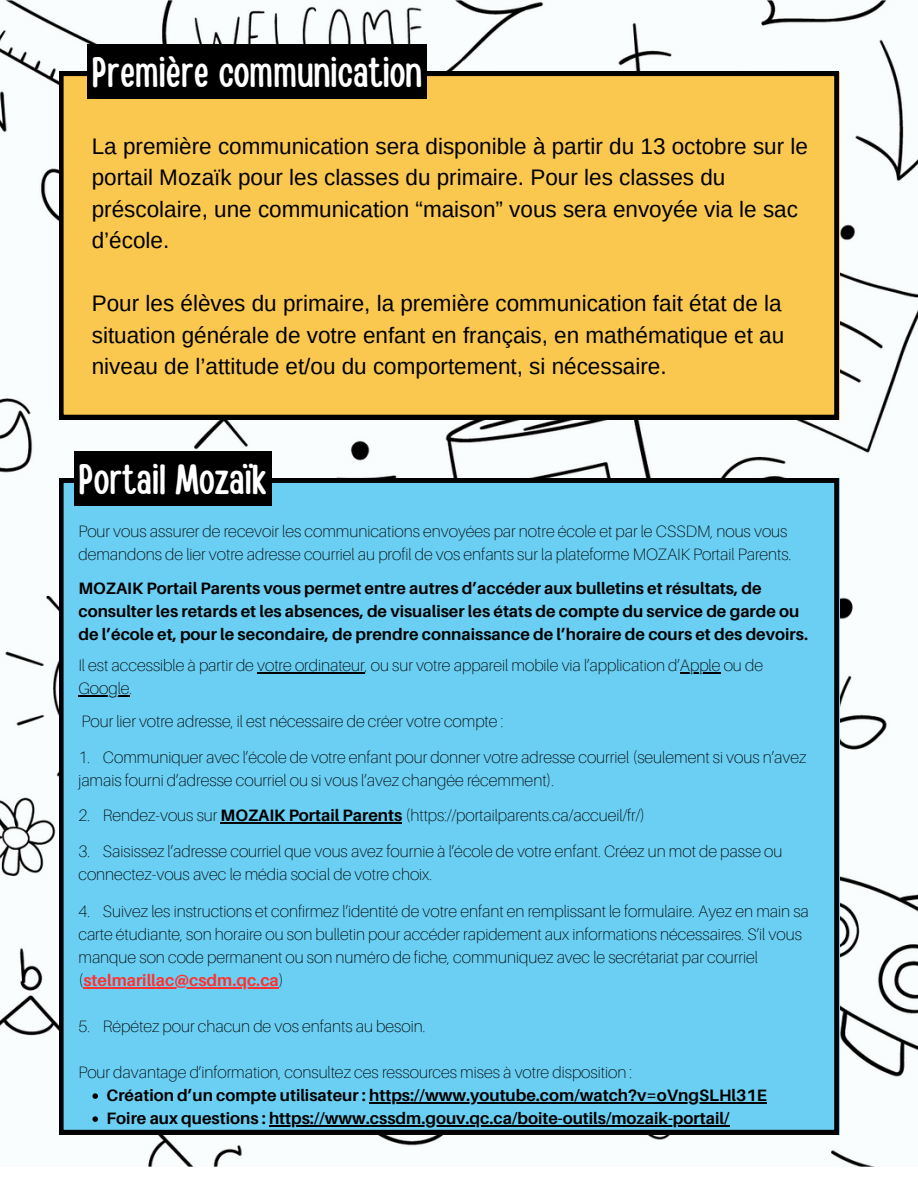
<style>
.page{position:relative;width:918px;height:1188px;background:#fff}
.page>*{position:absolute;margin:0;border:0;box-sizing:border-box;transform-origin:0 0}
.t1{font:41.85px "Handy Casual Condensed";color:#fff}
.t2{font:22.5px/31.5px "Arimo";color:#000}
.t3{font:100 16.5px/23px "Aileron";color:#000}
.t4{font:700 16.5px/23px "Aileron";color:#000}
.s1{font-weight:700}
.s2{font-weight:700;color:#ff3131}
</style>
<div class="page">
<img style="left:0;top:0;width:918px;height:1167px">
<div style="left:59px;top:72px;width:780px;height:347px;background:#fbc84f"></div>
<div style="left:59px;top:478px;width:780px;height:656px;background:#6acff3"></div>
<div style="left:87px;top:44px;width:340px;height:55px;background:#000"></div>
<div style="left:74px;top:451px;width:197px;height:55px;background:#000"></div>
<svg style="left:92px;top:1093px;width:6px;height:6px"></svg>
<hr style="left:369px;top:1102px;width:398px;height:2px;background:#000">
<svg style="left:92px;top:1116px;width:6px;height:6px"></svg>
<hr style="left:269px;top:1125px;width:460px;height:2px;background:#000">
<hr style="left:257px;top:672px;width:108px;height:1px;background:#000">
<hr style="left:680px;top:672px;width:41px;height:1px;background:#000">
<hr style="left:78px;top:695px;width:52px;height:1px;background:#000">
<hr style="left:221px;top:822px;width:181px;height:2px;background:#000">
<hr style="left:83px;top:987px;width:196px;height:2px;background:#ff3131">
<p class="t1" style="left:92px;top:45px;width:332px">Première communication</p>
<p class="t2" style="left:92px;top:130px;width:718px">La première communication sera disponible à partir du 13 octobre sur le portail Mozaïk pour les classes du primaire. Pour les classes du préscolaire, une communication “maison” vous sera envoyée via le sac d’école.</p>
<p class="t2" style="left:92px;top:288px;width:694px;text-align:justify">Pour les élèves du primaire, la première communication fait état de la situation générale de votre enfant en français, en mathématique et au niveau de l’attitude et/ou du comportement, si nécessaire.</p>
<p class="t1" style="left:78px;top:452px;width:190px">Portail Mozaïk</p>
<p class="t3" style="left:78px;top:520px;width:715px">Pour vous assurer de recevoir les communications envoyées par notre école et par le CSSDM, nous vous demandons de lier votre adresse courriel au profil de vos enfants sur la plateforme MOZAIK Portail Parents.</p>
<p class="t4" style="left:78px;top:576px;width:731px">MOZAIK Portail Parents vous permet entre autres d’accéder aux bulletins et résultats, de consulter les retards et les absences, de visualiser les états de compte du service de garde ou de l’école et, pour le secondaire, de prendre connaissance de l’horaire de cours et des devoirs.</p>
<p class="t3" style="left:78px;top:653px;width:686px">Il est accessible à partir de votre ordinateur, ou sur votre appareil mobile via l’application d’Apple ou de<br>Google.</p>
<p class="t3" style="left:82px;top:710px;width:423px">Pour lier votre adresse, il est nécessaire de créer votre compte :</p>
<p class="t3" style="left:78px;top:745px;width:730px">1. Communiquer avec l’école de votre enfant pour donner votre adresse courriel (seulement si vous n’avez jamais fourni d’adresse courriel ou si vous l’avez changée récemment).</p>
<p class="t3" style="left:78px;top:804px;width:568px">2. Rendez-vous sur <span class="s1">MOZAIK Portail Parents</span> (https://portailparents.ca/accueil/fr/)</p>
<p class="t3" style="left:78px;top:839px;width:706px">3. Saisissez l’adresse courriel que vous avez fournie à l’école de votre enfant. Créez un mot de passe ou connectez-vous avec le média social de votre choix.</p>
<p class="t3" style="left:78px;top:900px;width:732px">4. Suivez les instructions et confirmez l’identité de votre enfant en remplissant le formulaire. Ayez en main sa carte étudiante, son horaire ou son bulletin pour accéder rapidement aux informations nécessaires. S’il vous manque son code permanent ou son numéro de fiche, communiquez avec le secrétariat par courriel (<span class="s2">stelmarillac@csdm.qc.ca</span>)</p>
<p class="t3" style="left:78px;top:1015px;width:349px">5. Répétez pour chacun de vos enfants au besoin.</p>
<p class="t3" style="left:78px;top:1061px;width:555px">Pour davantage d’information, consultez ces ressources mises à votre disposition :</p>
<p class="t4" style="left:107px;top:1084px;width:662px">Création d’un compte utilisateur : https://www.youtube.com/watch?v=oVngSLHl31E</p>
<p class="t4" style="left:107px;top:1107px;width:624px">Foire aux questions : https://www.cssdm.gouv.qc.ca/boite-outils/mozaik-portail/</p>
</div>
